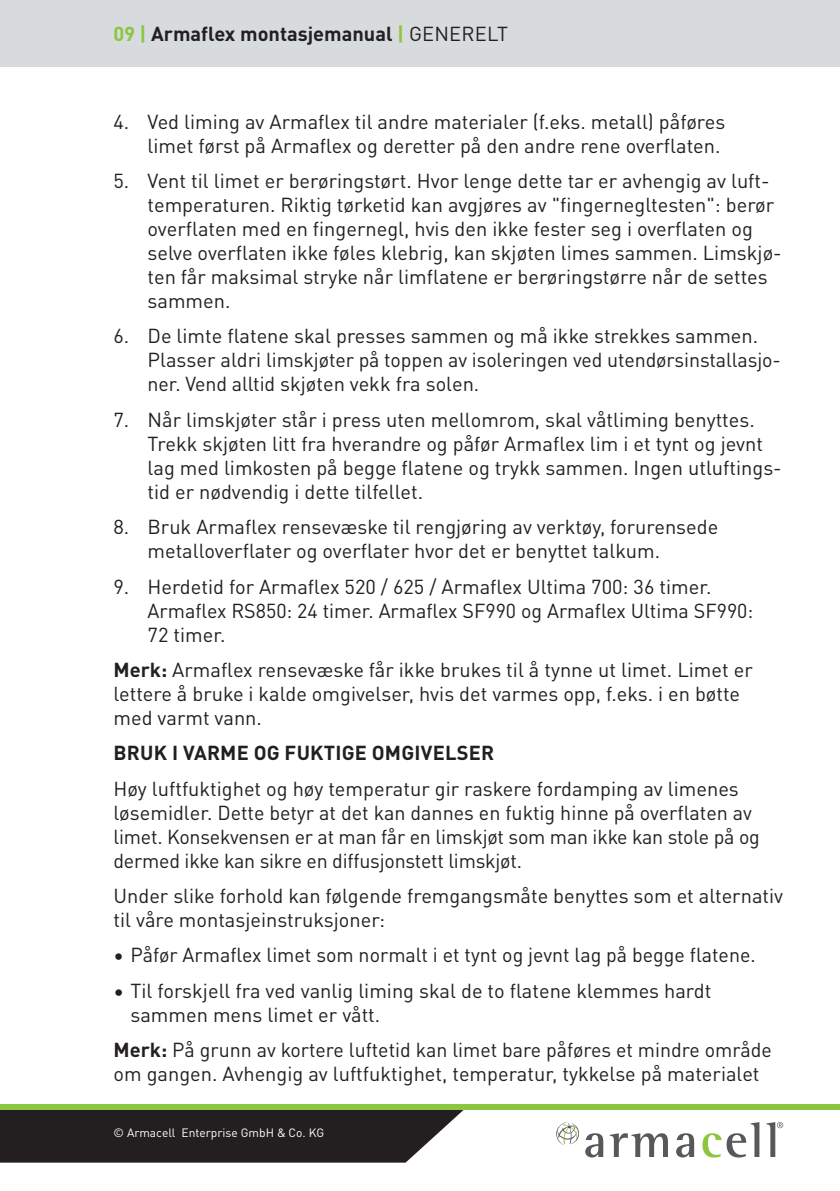
<style>
.page{position:relative;width:840px;height:1191px;background:#fff}
.page>*{position:absolute;margin:0;border:0;box-sizing:border-box;transform-origin:0 0}
.t1{font:20px/24px "DIN Pro";color:#231f20}
.t2{font:700 20px "DIN Pro";letter-spacing:.005em;color:#231f20}
.t3{font:12px "DIN Pro";color:#fff}
.s1{color:#8bc63e}
.s2{font-weight:400}
.s3{font-weight:700}
</style>
<div class="page">
<div style="left:0;top:1110px;width:464px;height:52px;background:#231f20"></div>
<svg style="left:585px;top:1133px;width:18px;height:24px"></svg>
<svg style="left:610px;top:1133px;width:57px;height:24px"></svg>
<svg style="left:676px;top:1133px;width:17px;height:24px"></svg>
<svg style="left:702px;top:1122px;width:57px;height:35px"></svg>
<svg style="left:766px;top:1122px;width:16px;height:35px"></svg>
<svg style="left:556px;top:1122px;width:23px;height:23px"></svg>
<div style="left:0;top:0;width:839px;height:66px;background:#d7dbde"></div>
<div style="left:0;top:1104px;width:839px;height:6px;background:#8bc63e"></div>
<p class="t2" style="left:113px;top:18px;width:322px"><span class="s1">09 |</span> Armaflex montasjemanual <span class="s1">|</span> <span class="s2">Generelt</span></p>
<p class="t1" style="left:113px;top:108px;width:613px;text-align:right">4. Ved liming av Armaflex til andre materialer (f.eks. metall) påføres limet først på Armaflex og deretter på den andre rene overflaten.</p>
<p class="t1" style="left:147px;top:168px;width:635px;text-indent:-34px">5. Vent til limet er berøringstørt. Hvor lenge dette tar er avhengig av luft&shy;temperaturen. Riktig tørketid kan avgjøres av "fingernegltesten": berør overflaten med en fingernegl, hvis den ikke fester seg i overflaten og selve overflaten ikke føles klebrig, kan skjøten limes sammen. Limskjø&shy;ten får maksimal stryke når limflatene er berøringstørre når de settes sammen.</p>
<p class="t1" style="left:147px;top:323px;width:634px;text-indent:-34px">6. De limte flatene skal presses sammen og må ikke strekkes sammen.<br>Plasser aldri limskjøter på toppen av isoleringen ved utendørsinstallasjo&shy;ner. Vend alltid skjøten vekk fra solen.</p>
<p class="t1" style="left:147px;top:406px;width:635px;text-indent:-34px">7. Når limskjøter står i press uten mellomrom, skal våtliming benyttes.<br>Trekk skjøten litt fra hverandre og påfør Armaflex lim i et tynt og jevnt lag med limkosten på begge flatene og trykk sammen. Ingen utluftings&shy;tid er nødvendig i dette tilfellet.</p>
<p class="t1" style="left:147px;top:514px;width:572px;text-indent:-34px">8. Bruk Armaflex rensevæske til rengjøring av verktøy, forurensede metalloverflater og overflater hvor det er benyttet talkum.</p>
<p class="t1" style="left:147px;top:573px;width:607px;text-indent:-34px">9. Herdetid for Armaflex 520 / 625 / Armaflex Ultima 700: 36 timer.<br>Armaflex RS850: 24 timer. Armaflex SF990 og Armaflex Ultima SF990:<br>72 timer.</p>
<p class="t1" style="left:113px;top:656px;width:640px"><span class="s3">Merk:</span> Armaflex rensevæske får ikke brukes til å tynne ut limet. Limet er lettere å bruke i kalde omgivelser, hvis det varmes opp, f.eks. i en bøtte med varmt vann.</p>
<p class="t2" style="left:113px;top:737px;width:382px">BRUK I VARME OG FUKTIGE OMGIVELSER</p>
<p class="t1" style="left:113px;top:775px;width:647px">Høy luftfuktighet og høy temperatur gir raskere fordamping av limenes løsemidler. Dette betyr at det kan dannes en fuktig hinne på overflaten av limet. Konsekvensen er at man får en limskjøt som man ikke kan stole på og dermed ikke kan sikre en diffusjonstett limskjøt.</p>
<p class="t1" style="left:113px;top:882px;width:670px">Under slike forhold kan følgende fremgangsmåte benyttes som et alternativ til våre montasjeinstruksjoner:</p>
<p class="t1" style="left:113px;top:942px;width:643px">• Påfør Armaflex limet som normalt i et tynt og jevnt lag på begge flatene.</p>
<p class="t1" style="left:130px;top:977px;width:582px;text-indent:-17px">• Til forskjell fra ved vanlig liming skal de to flatene klemmes hardt sammen mens limet er vått.</p>
<p class="t1" style="left:113px;top:1036px;width:659px"><span class="s3">Merk:</span> På grunn av kortere luftetid kan limet bare påføres et mindre område om gangen. Avhengig av luftfuktighet, temperatur, tykkelse på materialet</p>
<p class="t3" style="left:113px;top:1123px;width:212px">© Armacell Enterprise GmbH &amp; Co. KG</p>
</div>
